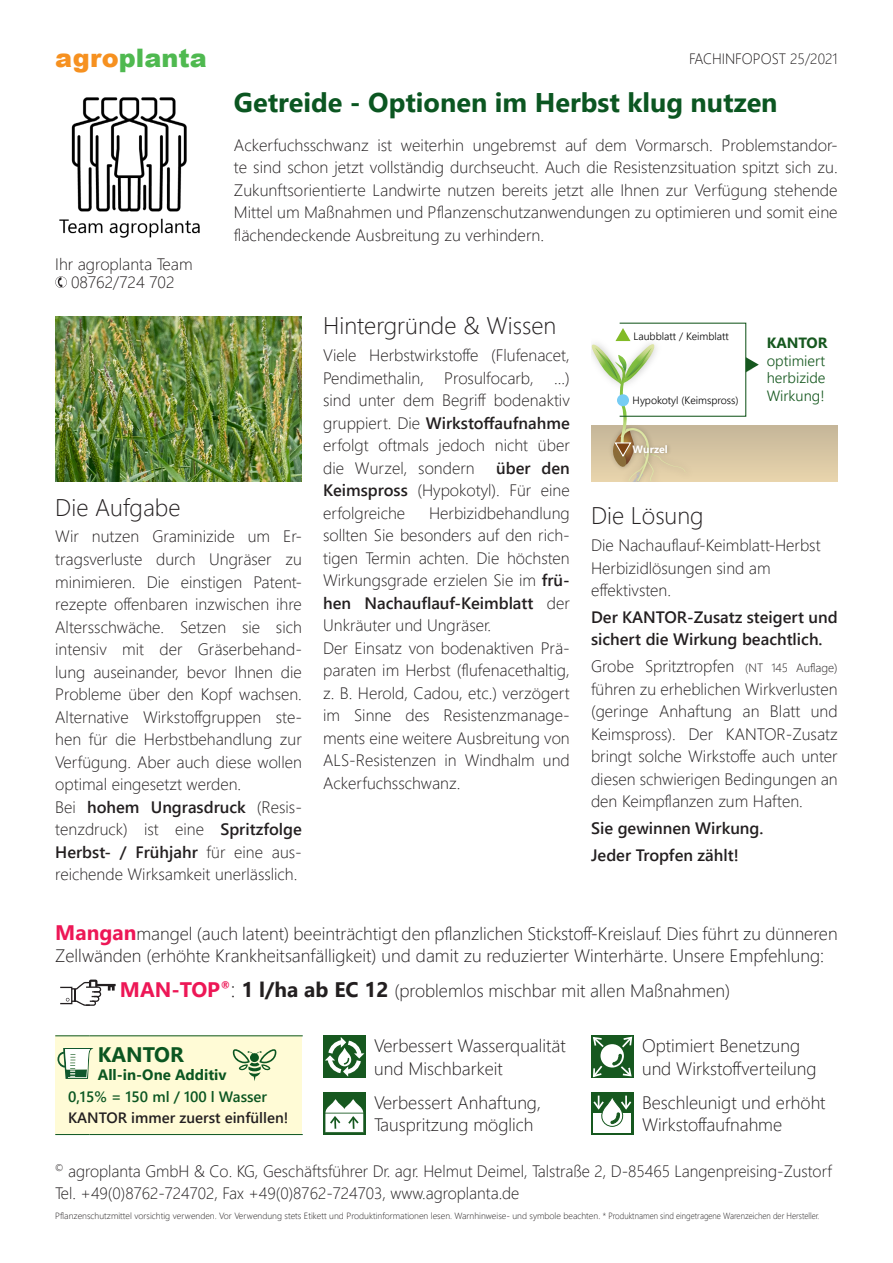
<style>
.page{position:relative;width:893px;height:1263px;background:#fff}
.page>*{position:absolute;margin:0;border:0;box-sizing:border-box;transform-origin:0 0}
.t1{font:700 27px "Segoe UI";color:#0b5621}
.t2{font:900 25.5px "Arial";color:#4fb950}
.t3{font:300 24px "Segoe UI";color:#231f20}
.t4{font:700 21px "Segoe UI";color:#0b5621}
.t5{font:300 18px/22.5px "Segoe UI";color:#231f20}
.t6{font:300 16.5px/22.5px "Segoe UI";color:#231f20;text-align:justify}
.t7{font:600 16.5px/22.5px "Segoe UI";color:#231f20}
.t8{font:600 15px "Segoe UI";color:#231f20}
.t9{font:600 15px "Segoe UI";color:#0b5621}
.t10{font:300 15px "Segoe UI";color:#231f20;scale:.96 1}
.t11{font:700 15px "Segoe UI";color:#0b5621}
.t12{font:300 14.85px/17.9px "Segoe UI";color:#16581f;text-align:justify}
.t13{font:700 14.85px "Segoe UI";color:#16581f}
.t14{font:300 10.65px "Segoe UI";color:#000}
.t15{font:700 10.65px "Segoe UI";color:#fff}
.t16{font:300 9px "Segoe UI";color:#231f20}
.s1{color:#f69120}
.s2{font-weight:600}
.s3{font-size:12px}
.s4{font-weight:700;font-size:21px;color:#ed1756}
.s5{font-size:21px}
.s6{font-weight:700;font-size:21px}
</style>
<div class="page">
<img style="left:59px;top:97px;width:141px;height:141px">
<img style="left:55px;top:317px;width:247px;height:164px">
<svg style="left:55px;top:276px;width:12px;height:12px"></svg>
<div style="left:55px;top:1035px;width:247px;height:100px;background:#fffbd6"></div>
<hr style="left:55px;top:1035px;width:34px;height:1px;background:#0b5621">
<hr style="left:89px;top:1035px;width:214px;height:1px;background:#0b5621">
<hr style="left:55px;top:1134px;width:34px;height:1px;background:#0b5621">
<hr style="left:89px;top:1134px;width:214px;height:1px;background:#0b5621">
<svg style="left:57px;top:1048px;width:36px;height:31px"></svg>
<svg style="left:232px;top:1049px;width:45px;height:32px"></svg>
<div style="left:591px;top:1035px;width:42px;height:43px;background:#16581f"></div>
<svg style="left:593px;top:1037px;width:12px;height:10px"></svg>
<svg style="left:593px;top:1065px;width:10px;height:13px"></svg>
<div style="left:600px;top:1044px;width:24px;height:23px;background:#fff;border-radius:50%"></div>
<svg style="left:612px;top:1036px;width:21px;height:41px"></svg>
<svg style="left:591px;top:1092px;width:42px;height:43px"></svg>
<div style="left:593px;top:1113px;width:38px;height:19px;background:#fff"></div>
<svg style="left:592px;top:1095px;width:41px;height:32px"></svg>
<div style="left:323px;top:1092px;width:43px;height:43px;background:#16581f"></div>
<svg style="left:325px;top:1099px;width:39px;height:34px"></svg>
<div style="left:323px;top:1035px;width:43px;height:43px;background:#16581f"></div>
<svg style="left:325px;top:1037px;width:39px;height:40px"></svg>
<svg style="left:60px;top:979px;width:56px;height:27px"></svg>
<div style="left:591px;top:426px;width:247px;height:55px;background:linear-gradient(to bottom,#c5b699,#e8d4ac)"></div>
<img style="left:688px;top:440px;width:13px;height:41px">
<svg style="left:592px;top:328px;width:96px;height:154px"></svg>
<div style="left:617px;top:394px;width:12px;height:12px;background:#76ccf4;border-radius:50%"></div>
<img style="left:628px;top:439px;width:45px;height:24px">
<div style="left:619px;top:323px;width:127px;height:94px;border:1px solid #16581f"></div>
<svg style="left:746px;top:357px;width:13px;height:15px"></svg>
<h2 class="t2" style="left:55px;top:39px;width:153px"><span class="s1">agro</span>planta</h2>
<p class="t10" style="left:689px;top:45px;width:156px">FACHINFOPOST 25/2021</p>
<h1 class="t1" style="left:234px;top:77px;width:545px">Getreide - Optionen im Herbst klug nutzen</h1>
<p class="t6" style="left:234px;top:132px;width:605px">Ackerfuchsschwanz ist weiterhin ungebremst auf dem Vormarsch. Problemstandor&shy;te sind schon jetzt vollständig durchseucht. Auch die Resistenzsituation spitzt sich zu.<br>Zukunftsorientierte Landwirte nutzen bereits jetzt alle Ihnen zur Verfügung stehende Mittel um Maßnahmen und Pflanzenschutzanwendungen zu optimieren und somit eine flächendeckende Ausbreitung zu verhindern.</p>
<p class="t6" style="left:55px;top:253px;width:139px;line-height:18px;text-align:center">Ihr agroplanta Team<br>08762/724 702</p>
<h3 class="t3" style="left:55px;top:485px;width:127px">Die Aufgabe</h3>
<p class="t6" style="left:55px;top:524px;width:248px;text-align:left">Wir nutzen Graminizide um Er&shy;tragsverluste durch Ungräser zu minimieren. Die einstigen Patent&shy;rezepte offenbaren inzwischen ihre Altersschwäche. Setzen sie sich intensiv mit der Gräserbehand&shy;lung auseinander, bevor Ihnen die Probleme über den Kopf wachsen.<br>Alternative Wirkstoffgruppen ste&shy;hen für die Herbstbehandlung zur Verfügung. Aber auch diese wollen optimal eingesetzt werden.<br>Bei <span class="s2">hohem Ungrasdruck</span> (Resis&shy;tenzdruck) ist eine <span class="s2">Spritzfolge Herbst- / Frühjahr</span> für eine aus&shy;reichende Wirksamkeit unerlässlich.</p>
<h3 class="t3" style="left:323px;top:303px;width:235px">Hintergründe &amp; Wissen</h3>
<p class="t6" style="left:323px;top:342px;width:248px">Viele Herbstwirkstoffe (Flufenacet, Pendimethalin, Prosulfocarb, ...) sind unter dem Begriff bodenaktiv gruppiert. Die <span class="s2">Wirkstoffaufnahme </span>erfolgt oftmals jedoch nicht über die Wurzel, sondern</p>
<p class="t14" style="left:634px;top:326px;width:97px">Laubblatt / Keimblatt</p>
<p class="t13" style="left:767px;top:328px;width:62px">KANTOR</p>
<p class="t12" style="left:767px;top:350px;width:60px">optimiert herbizide Wirkung!</p>
<p class="t14" style="left:633px;top:391px;width:107px">Hypokotyl (Keimspross)</p>
<p class="t15" style="left:633px;top:439px;width:37px">Wurzel</p>
<p class="t6" style="left:323px;top:455px;width:248px;text-indent:173px"><span class="s2">über den Keimspross</span> (Hypokotyl). Für eine erfolgreiche</p>
<p class="t6" style="left:323px;top:500px;width:248px;text-align:left;text-indent:106px">Herbizidbehandlung sollten Sie besonders auf den rich&shy;tigen Termin achten. Die höchsten<br>Wirkungsgrade erzielen Sie im <span class="s2">frü&shy;hen Nachauflauf-Keimblatt</span> der<br>Unkräuter und Ungräser.<br>Der Einsatz von bodenaktiven Prä&shy;paraten im Herbst (flufenacethaltig, z. B. Herold, Cadou, etc.) verzögert im Sinne des Resistenzmanage&shy;ments eine weitere Ausbreitung von<br>ALS-Resistenzen in Windhalm und<br>Ackerfuchsschwanz.</p>
<h3 class="t3" style="left:591px;top:493px;width:114px">Die Lösung</h3>
<p class="t6" style="left:591px;top:532px;width:231px;text-align:left">Die Nachauflauf-Keimblatt-Herbst<br>Herbizidlösungen sind am effektivsten.</p>
<p class="t7" style="left:591px;top:604px;width:248px">Der KANTOR-Zusatz steigert und sichert die Wirkung beachtlich.</p>
<p class="t6" style="left:591px;top:653px;width:248px">Grobe Spritztropfen <span class="s3">(NT 145 Auflage) </span>führen zu erheblichen Wirkverlusten (geringe Anhaftung an Blatt und Keimspross). Der KANTOR-Zusatz bringt solche Wirkstoffe auch unter diesen schwierigen Bedingungen an den Keimpflanzen zum Haften.</p>
<p class="t7" style="left:591px;top:813px;width:174px;line-height:26.7px">Sie gewinnen Wirkung.<br>Jeder Tropfen zählt!</p>
<p class="t5" style="left:55px;top:921px;width:784px;line-height:21.6px"><span class="s4">Mangan</span>mangel (auch latent) beeinträchtigt den pflanzlichen Stickstoff-Kreislauf. Dies führt zu dünneren<br>Zellwänden (erhöhte Krankheitsanfälligkeit) und damit zu reduzierter Winterhärte. Unsere Empfehlung:</p>
<p class="t5" style="left:120px;top:978px;width:612px"><span class="s4">MAN-TOP</span><sup>®</sup><span class="s5">:</span> <span class="s6">1 l/ha ab EC 12</span> (problemlos mischbar mit allen Maßnahmen)</p>
<p class="t4" style="left:98px;top:1035px;width:88px">KANTOR</p>
<p class="t11" style="left:98px;top:1061px;width:130px">All-in-One Additiv</p>
<p class="t9" style="left:68px;top:1082px;width:201px">0,15% = 150 ml / 100 l Wasser</p>
<p class="t8" style="left:68px;top:1103px;width:222px">KANTOR immer zuerst einfüllen!</p>
<p class="t5" style="left:374px;top:1033px;width:193px">Verbessert Wasserqualität und Mischbarkeit</p>
<p class="t5" style="left:642px;top:1033px;width:176px">Optimiert Benetzung und Wirkstoffverteilung</p>
<p class="t5" style="left:374px;top:1089px;width:169px">Verbessert Anhaftung,<br>Tauspritzung möglich</p>
<p class="t5" style="left:642px;top:1089px;width:185px">Beschleunigt und erhöht<br>Wirkstoffaufnahme</p>
<p class="t6" style="left:55px;top:1158px;width:778px"><sup>©</sup> agroplanta GmbH &amp; Co. KG, Geschäftsführer Dr. agr. Helmut Deimel, Talstraße 2, D-85465 Langenpreising-Zustorf<br>Tel. +49(0)8762-724702, Fax +49(0)8762-724703, www.agroplanta.de</p>
<p class="t16" style="left:55px;top:1207px;width:766px">Pflanzenschutzmittel vorsichtig verwenden. Vor Verwendung stets Etikett und Produktinformationen lesen. Warnhinweise- und symbole beachten. * Produktnamen sind eingetragene Warenzeichen der Hersteller.</p>
</div>
